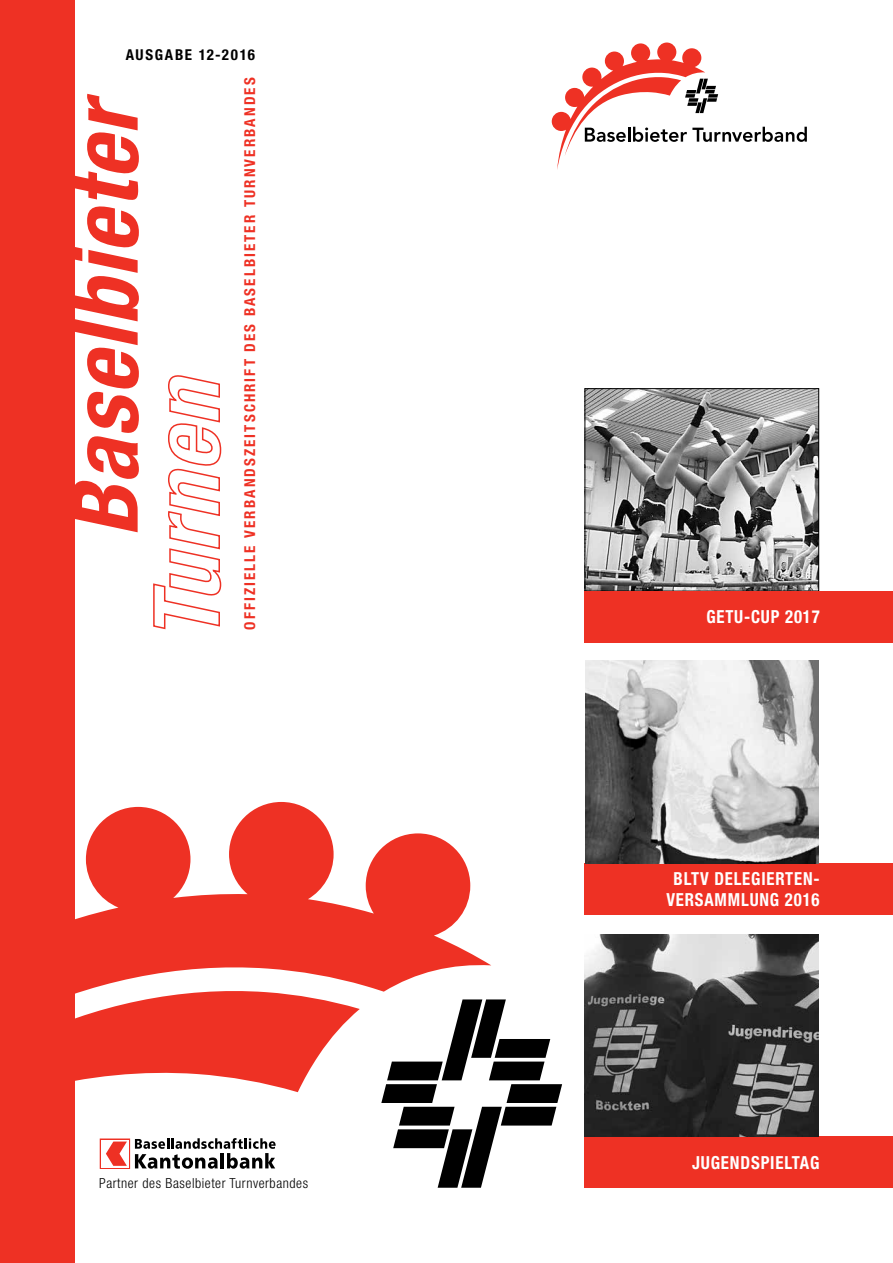
<style>
.page{position:relative;width:893px;height:1263px;background:#fff}
.page>*{position:absolute;margin:0;border:0;box-sizing:border-box;transform-origin:0 0}
.t1{font:italic 700 condensed 91.5px "Helvetica Neue LT Std";color:#ee3124}
.t2{font:700 condensed 18px/21px "Helvetica Neue LT Std";letter-spacing:.05em;color:#fff;text-align:center;scale:.93 1}
.t3{font:700 condensed 18px "Helvetica Neue LT Std";letter-spacing:.05em;color:#fff;scale:.94 1}
.t4{font:700 condensed 15px "Helvetica Neue LT Std";letter-spacing:.135em;color:#ee3124}
.t5{font:700 condensed 15px "Helvetica Neue LT Std";letter-spacing:.11em;color:#000}
.t6{font:300 condensed 13.8px "Helvetica Neue LT Std";letter-spacing:.04em;color:#000}
</style>
<div class="page">
<img style="left:586px;top:390px;width:231px;height:199px">
<div style="left:584px;top:388px;width:235px;height:203px;border:1px solid #000"></div>
<svg style="left:491px;top:999px;width:71px;height:150px"></svg>
<svg style="left:74px;top:802px;width:417px;height:461px"></svg>
<svg style="left:153px;top:375px;width:69px;height:255px"></svg>
<div style="left:0;top:0;width:74px;height:1263px;background:#ee3124"></div>
<div style="left:100px;top:1139px;width:30px;height:29px;border:1px solid #ee3124"></div>
<div style="left:101px;top:1140px;width:27px;height:27px;background:#fff"></div>
<svg style="left:106px;top:1141px;width:21px;height:25px"></svg>
<svg style="left:135px;top:1138px;width:141px;height:31px"></svg>
<svg style="left:552px;top:43px;width:255px;height:127px"></svg>
<div style="left:585px;top:1136px;width:308px;height:52px;background:#ee3124"></div>
<div style="left:585px;top:863px;width:308px;height:52px;background:#ee3124"></div>
<div style="left:585px;top:591px;width:308px;height:51px;background:#ee3124"></div>
<img style="left:585px;top:661px;width:234px;height:202px">
<img style="left:585px;top:934px;width:234px;height:202px">
<p class="t5" style="left:126px;top:45px;width:131px">AUSGABE 12-2016</p>
<h1 class="t1" style="left:50px;top:537px;width:445px;rotate:-90deg">Baselbieter</h1>
<p class="t4" style="left:241px;top:629px;width:553px;rotate:-90deg">OFFIZIELLE VERBANDSZEITSCHRIFT DES BASELBIETER TURNVERBANDES</p>
<p class="t6" style="left:99px;top:1175px;width:210px">Partner des Baselbieter Turnverbandes</p>
<p class="t2" style="left:706px;top:606px;width:11px">GETU</p>
<p class="t2" style="left:744px;top:606px;width:83px">-CUP 2017</p>
<p class="t2" style="left:666px;top:868px;width:166px">BLTV DELEGIERTEN-<br>VERSAMMLUNG 2016</p>
<p class="t3" style="left:692px;top:1151px;width:137px">JUGENDSPIELTAG</p>
</div>
